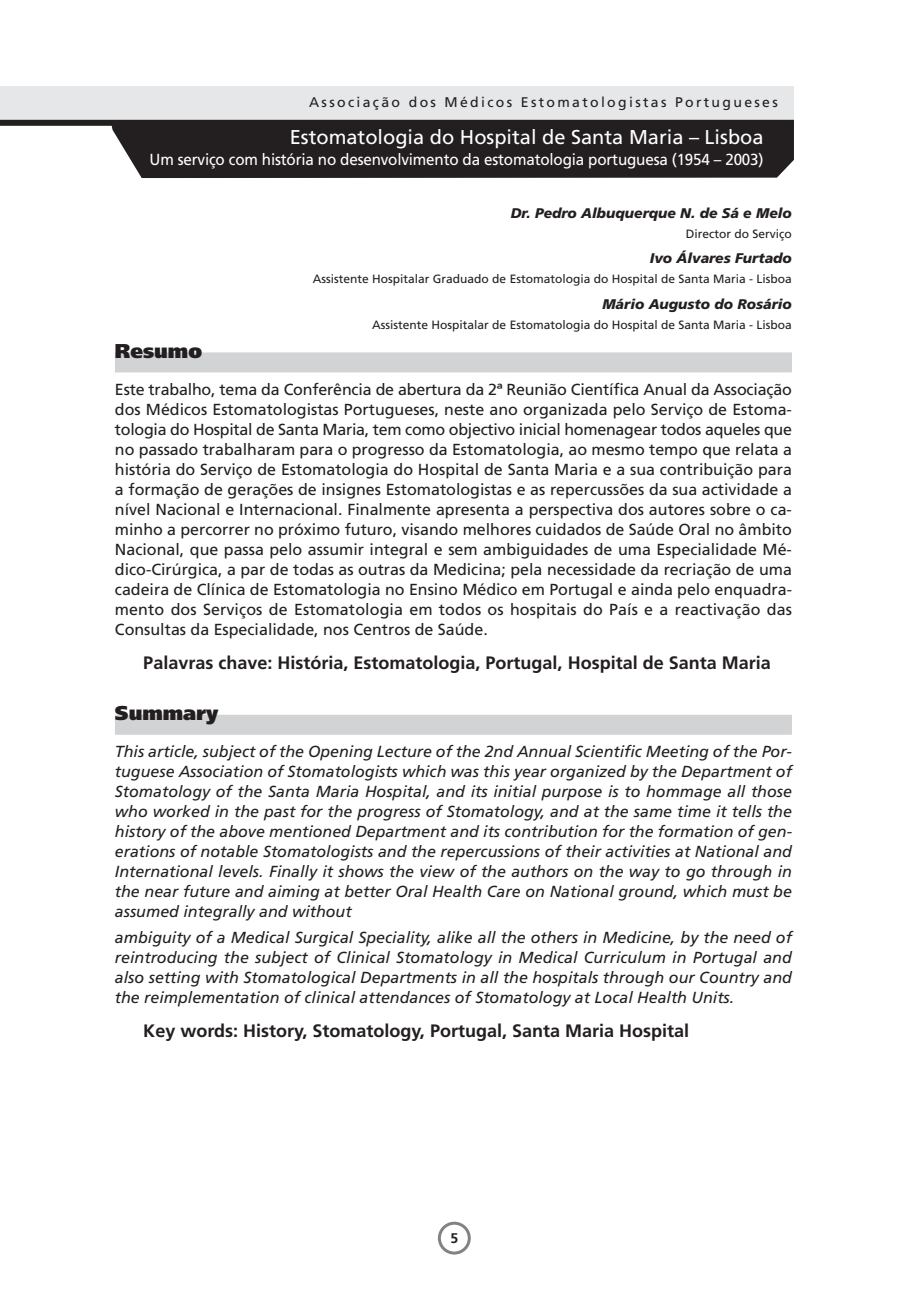
<style>
.page{position:relative;width:908px;height:1304px;background:#fff}
.page>*{position:absolute;margin:0;border:0;box-sizing:border-box;transform-origin:0 0}
.t1{font:20px "Frutiger";color:#fff}
.t2{font:900 20px "Frutiger";color:#231f20}
.t3{font:700 18px "Frutiger";color:#231f20}
.t4{font:16px/20px "Frutiger";color:#231f20;text-align:justify}
.t5{font:italic 16px/20px "Frutiger";color:#231f20;text-align:justify}
.t6{font:16px "Frutiger";letter-spacing:-.01em;color:#fff;scale:.95 1}
.t7{font:italic 900 14px "Frutiger";color:#231f20}
.t8{font:14px "Frutiger";letter-spacing:.165em;color:#231f20}
.t9{font:700 14px "Frutiger";color:#231f20}
.t10{font:12px "Frutiger";color:#231f20}
</style>
<div class="page">
<div style="left:111px;top:126px;width:682px;height:52px;background:#231f20"></div>
<div style="left:0;top:86px;width:793px;height:34px;background:#e6e7e8"></div>
<div style="left:0;top:120px;width:793px;height:6px;background:#231f20"></div>
<svg style="left:437px;top:1222px;width:33px;height:33px"></svg>
<div style="left:115px;top:352px;width:676px;height:20px;background:#d1d3d4"></div>
<div style="left:115px;top:715px;width:676px;height:20px;background:#d1d3d4"></div>
<p class="t8" style="left:309px;top:96px;width:470px">Associação dos Médicos Estomatologistas Portugueses</p>
<p class="t1" style="left:289px;top:129px;width:475px">Estomatologia do Hospital de Santa Maria – Lisboa</p>
<p class="t6" style="left:149px;top:153px;width:647px">Um serviço com história no desenvolvimento da estomatologia portuguesa (1954 – 2003)</p>
<p class="t7" style="left:510px;top:207px;width:282px">Dr. Pedro Albuquerque N. de Sá e Melo</p>
<p class="t10" style="left:685px;top:229px;width:107px">Director do Serviço</p>
<p class="t7" style="left:649px;top:253px;width:144px">Ivo Álvares Furtado</p>
<p class="t10" style="left:312px;top:274px;width:480px">Assistente Hospitalar Graduado de Estomatologia do Hospital de Santa Maria - Lisboa</p>
<p class="t7" style="left:602px;top:298px;width:191px">Mário Augusto do Rosário</p>
<p class="t10" style="left:372px;top:320px;width:421px">Assistente Hospitalar de Estomatologia do Hospital de Santa Maria - Lisboa</p>
<p class="t2" style="left:115px;top:343px;width:89px">Resumo</p>
<p class="t4" style="left:115px;top:381px;width:678px">Este trabalho, tema da Conferência de abertura da 2ª Reunião Científica Anual da Associação dos Médicos Estomatologistas Portugueses, neste ano organizada pelo Serviço de Estoma&shy;tologia do Hospital de Santa Maria, tem como objectivo inicial homenagear todos aqueles que no passado trabalharam para o progresso da Estomatologia, ao mesmo tempo que relata a história do Serviço de Estomatologia do Hospital de Santa Maria e a sua contribuição para a formação de gerações de insignes Estomatologistas e as repercussões da sua actividade a nível Nacional e Internacional. Finalmente apresenta a perspectiva dos autores sobre o ca&shy;minho a percorrer no próximo futuro, visando melhores cuidados de Saúde Oral no âmbito Nacional, que passa pelo assumir integral e sem ambiguidades de uma Especialidade Mé&shy;dico-Cirúrgica, a par de todas as outras da Medicina; pela necessidade da recriação de uma cadeira de Clínica de Estomatologia no Ensino Médico em Portugal e ainda pelo enquadra&shy;mento dos Serviços de Estomatologia em todos os hospitais do País e a reactivação das Consultas da Especialidade, nos Centros de Saúde.</p>
<p class="t3" style="left:143px;top:655px;width:628px">Palavras chave: História, Estomatologia, Portugal, Hospital de Santa Maria</p>
<p class="t2" style="left:115px;top:705px;width:105px">Summary</p>
<p class="t5" style="left:115px;top:743px;width:678px">This article, subject of the Opening Lecture of the 2nd Annual Scientific Meeting of the Por&shy;tuguese Association of Stomatologists which was this year organized by the Department of Stomatology of the Santa Maria Hospital, and its initial purpose is to hommage all those who worked in the past for the progress of Stomatology, and at the same time it tells the history of the above mentioned Department and its contribution for the formation of gen&shy;erations of notable Stomatologists and the repercussions of their activities at National and International levels. Finally it shows the view of the authors on the way to go through in the near future and aiming at better Oral Health Care on National ground, which must be assumed integrally and without</p>
<p class="t5" style="left:115px;top:929px;width:678px">ambiguity of a Medical Surgical Speciality, alike all the others in Medicine, by the need of reintroducing the subject of Clinical Stomatology in Medical Curriculum in Portugal and also setting with Stomatological Departments in all the hospitals through our Country and the reimplementation of clinical attendances of Stomatology at Local Health Units.</p>
<p class="t3" style="left:143px;top:1023px;width:547px">Key words: History, Stomatology, Portugal, Santa Maria Hospital</p>
<p class="t9" style="left:450px;top:1233px;width:9px">5</p>
</div>
